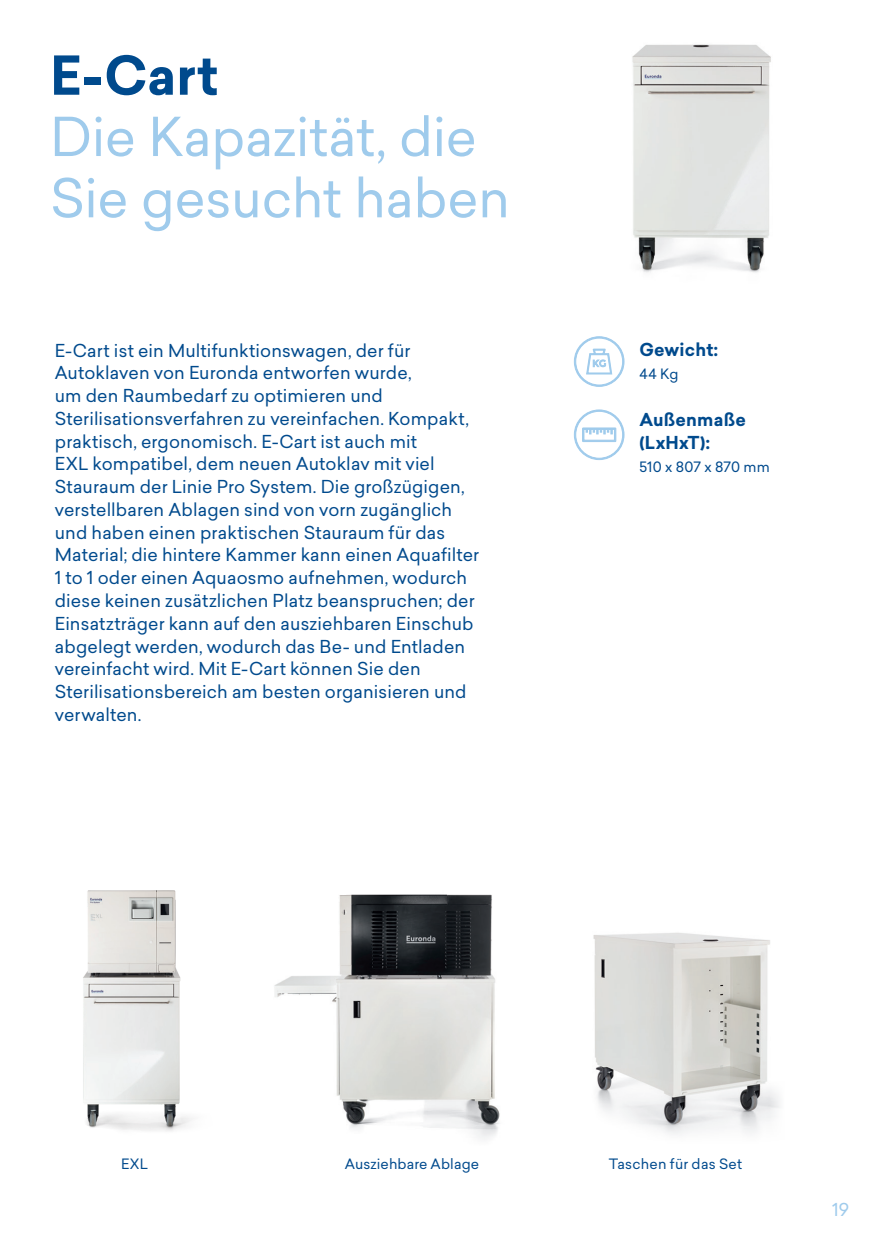
<style>
.page{position:relative;width:874px;height:1241px;background:#fff}
.page>*{position:absolute;margin:0;border:0;box-sizing:border-box;transform-origin:0 0}
.t1{font:52.5px/61.2px "Sailec";letter-spacing:-.01em;color:#9fcbec}
.t2{font:700 52.5px "Sailec";color:#004a8d}
.t3{font:17.5px/22.8px "Sailec";letter-spacing:.005em;color:#004a8d}
.t4{font:700 17.5px/22.8px "Sailec";letter-spacing:.01em;color:#004a8d}
.t5{font:17.5px "Sailec";color:#9fcbec}
.t6{font:14px "Sailec";letter-spacing:.01em;color:#004a8d}
</style>
<div class="page">
<svg style="left:573px;top:409px;width:51px;height:51px"></svg>
<svg style="left:573px;top:336px;width:51px;height:51px"></svg>
<img style="left:632px;top:44px;width:139px;height:229px">
<img style="left:274px;top:894px;width:226px;height:246px">
<img style="left:83px;top:890px;width:109px;height:241px">
<img style="left:593px;top:932px;width:187px;height:202px">
<p class="t2" style="left:50px;top:38px;width:170px">E-Cart</p>
<p class="t1" style="left:50px;top:105px;width:461px">Die Kapazität, die<br>Sie gesucht haben</p>
<p class="t3" style="left:55px;top:338px;width:425px">E-Cart ist ein Multifunktionswagen, der für Autoklaven von Euronda entworfen wurde,<br>um den Raumbedarf zu optimieren und Sterilisationsverfahren zu vereinfachen. Kompakt, praktisch, ergonomisch. E-Cart ist auch mit<br>EXL kompatibel, dem neuen Autoklav mit viel Stauraum der Linie Pro System. Die großzügigen, verstellbaren Ablagen sind von vorn zugänglich und haben einen praktischen Stauraum für das Material; die hintere Kammer kann einen Aquafilter 1 to 1 oder einen Aquaosmo aufnehmen, wodurch diese keinen zusätzlichen Platz beanspruchen; der Einsatzträger kann auf den ausziehbaren Einschub abgelegt werden, wodurch das Be- und Entladen vereinfacht wird. Mit E-Cart können Sie den Sterilisationsbereich am besten organisieren und verwalten.</p>
<p class="t4" style="left:639px;top:338px;width:80px">Gewicht:</p>
<p class="t6" style="left:639px;top:364px;width:41px">44 Kg</p>
<p class="t4" style="left:639px;top:408px;width:108px">Außenmaße (LxHxT):</p>
<p class="t6" style="left:639px;top:456px;width:132px">510 x 807 x 870 mm</p>
<p class="t6" style="left:121px;top:1153px;width:28px">EXL</p>
<p class="t6" style="left:345px;top:1153px;width:136px">Ausziehbare Ablage</p>
<p class="t6" style="left:608px;top:1153px;width:135px">Taschen für das Set</p>
<p class="t5" style="left:831px;top:1196px;width:18px">19</p>
</div>
